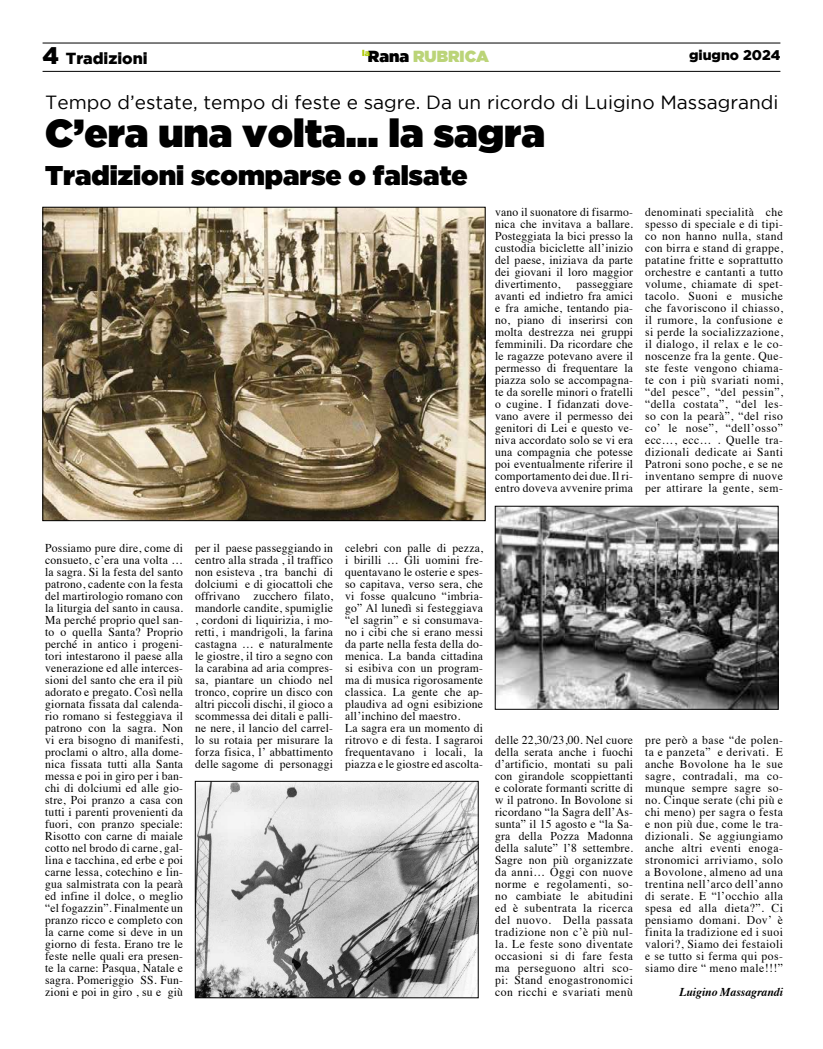
<style>
.page{position:relative;width:823px;height:1049px;background:#fff}
.page>*{position:absolute;margin:0;border:0;box-sizing:border-box;transform-origin:0 0}
.t1{font:39px "Gotham Ultra";color:#000}
.t2{font:27px "Gotham Ultra";color:#000}
.t3{font:19px "Gotham";color:#000}
.t4{font:16px "Gotham Ultra";color:#bbd478}
.t5{font:900 16px "Gotham";color:#000}
.t6{font:900 14px "Gotham";color:#000}
.t7{font:12px/12px "Times";letter-spacing:.02em;color:#000;text-align:justify}
.t8{font:italic 700 12px "Times";color:#000}
.s1{font-size:24px}
.s2{color:#000}
</style>
<div class="page">
<hr style="left:43px;top:71px;width:737px;height:1px;background:#000">
<hr style="left:43px;top:43px;width:737px;height:1px;background:#000">
<img style="left:45px;top:209px;width:438px;height:310px">
<div style="left:43px;top:207px;width:442px;height:314px;border:1px solid #000"></div>
<img style="left:497px;top:508px;width:278px;height:199px">
<div style="left:495px;top:506px;width:282px;height:203px;border:1px solid #000"></div>
<img style="left:197px;top:783px;width:279px;height:213px">
<div style="left:195px;top:781px;width:283px;height:217px;border:1px solid #000"></div>
<h3 class="t5" style="left:43px;top:49px;width:107px"><span class="s1">4</span> Tradizioni</h3>
<h3 class="t4" style="left:362px;top:47px;width:128px"><sup>la</sup><span class="s2">Rana</span> RUBRICA</h3>
<p class="t6" style="left:688px;top:47px;width:93px">giugno 2024</p>
<h3 class="t3" style="left:45px;top:92px;width:734px">Tempo d’estate, tempo di feste e sagre. Da un ricordo di Luigino Massagrandi</h3>
<h1 class="t1" style="left:45px;top:111px;width:501px">C’era una volta… la sagra</h1>
<h2 class="t2" style="left:45px;top:160px;width:424px">Tradizioni scomparse o falsate</h2>
<p class="t7" style="left:495px;top:205px;width:139px">vano il suonatore di fisarmo&shy;nica che invitava a ballare.<br>Posteggiata la bici presso la custodia biciclette all’inizio del paese, iniziava da parte dei giovani il loro maggior divertimento,</p>
<p class="t7" style="left:495px;top:277px;width:139px;text-indent:81px">passeggiare avanti ed indietro fra amici e fra amiche, tentando pia&shy;no, piano di inserirsi con molta destrezza nei gruppi femminili. Da ricordare che le ragazze potevano avere il permesso di frequentare la piazza solo se accompagna&shy;te da sorelle minori o fratelli o cugine. I fidanzati dove&shy;vano avere il permesso dei genitori di Lei e questo ve&shy;niva accordato solo se vi era una compagnia che potesse poi eventualmente riferire il comportamento dei due. Il ri&shy;entro doveva avvenire prima</p>
<p class="t7" style="left:644px;top:205px;width:139px">denominati specialità che spesso di speciale e di tipi&shy;co non hanno nulla, stand con birra e stand di grappe, patatine fritte e soprattutto orchestre e cantanti a tutto volume, chiamate di spet&shy;tacolo. Suoni e musiche che favoriscono il chiasso, il rumore, la confusione e si perde la socializzazione, il dialogo, il relax e le co&shy;noscenze fra la gente. Que&shy;ste feste vengono chiama&shy;te con i più svariati nomi, “del pesce”, “del pessin”, “della costata”, “del les&shy;so con la pearà”, “del riso co’ le nose”, “dell’osso” ecc…, ecc… . Quelle tra&shy;dizionali dedicate ai Santi Patroni sono poche, e se ne inventano sempre di nuove per attirare la gente, sem-</p>
<p class="t7" style="left:45px;top:541px;width:139px">Possiamo pure dire, come di consueto, c’era una volta … la sagra. Si la festa del santo patrono, cadente con la festa del martirologio romano con la liturgia del santo in causa.<br>Ma perché proprio quel san&shy;to o quella Santa? Proprio perché in antico i progeni&shy;tori intestarono il paese alla venerazione ed alle interces&shy;sioni del santo che era il più adorato e pregato. Così nella giornata fissata dal calenda&shy;rio romano si festeggiava il patrono con la sagra. Non vi era bisogno di manifesti, proclami o altro, alla dome&shy;nica fissata tutti alla Santa messa e poi in giro per i ban&shy;chi di dolciumi ed alle gio&shy;stre, Poi pranzo a casa con tutti i parenti provenienti da fuori, con pranzo speciale:<br>Risotto con carne di maiale cotto nel brodo di carne, gal&shy;lina e tacchina, ed erbe e poi carne lessa, cotechino e lin&shy;gua salmistrata con la pearà ed infine il dolce, o meglio “el fogazzin”. Finalmente un pranzo ricco e completo con la carne come si deve in un giorno di festa. Erano tre le feste nelle quali era presen&shy;te la carne: Pasqua, Natale e sagra. Pomeriggio SS. Fun&shy;zioni e poi in giro , su e giù</p>
<p class="t7" style="left:195px;top:541px;width:139px">per il paese passeggiando in centro alla strada , il traffico non esisteva , tra banchi di dolciumi e di giocattoli che offrivano zucchero filato, mandorle candite, spumiglie , cordoni di liquirizia, i mo&shy;retti, i mandrigoli, la farina castagna … e naturalmente le giostre, il tiro a segno con la carabina ad aria compres&shy;sa, piantare un chiodo nel tronco, coprire un disco con altri piccoli dischi, il gioco a scommessa dei ditali e palli&shy;ne nere, il lancio del carrel&shy;lo su rotaia per misurare la forza fisica, l’ abbattimento delle sagome di personaggi</p>
<p class="t7" style="left:345px;top:541px;width:139px;text-align:left">celebri con palle di pezza, i birilli … Gli uomini fre&shy;quentavano le osterie e spes&shy;so capitava, verso sera, che vi fosse qualcuno “imbria&shy;go” Al lunedì si festeggiava “el sagrin” e si consumava&shy;no i cibi che si erano messi da parte nella festa della do&shy;menica. La banda cittadina si esibiva con un program&shy;ma di musica rigorosamente classica. La gente che ap&shy;plaudiva ad ogni esibizione all’inchino del maestro.<br>La sagra era un momento di ritrovo e di festa. I sagraroi frequentavano i locali, la piazza e le giostre ed ascolta-</p>
<p class="t7" style="left:495px;top:733px;width:139px">delle 22,30/23,00. Nel cuore della serata anche i fuochi d’artificio, montati su pali con girandole scoppiettanti e colorate formanti scritte di w il patrono. In Bovolone si ricordano “la Sagra dell’As&shy;sunta” il 15 agosto e “la Sa&shy;gra della Pozza Madonna della salute” l’8 settembre.<br>Sagre non più organizzate da anni… Oggi con nuove norme e regolamenti, so&shy;no cambiate le abitudini ed è subentrata la ricerca del nuovo. Della passata tradizione non c’è più nul&shy;la. Le feste sono diventate occasioni si di fare festa ma perseguono altri sco&shy;pi: Stand enogastronomici con ricchi e svariati menù</p>
<p class="t7" style="left:644px;top:733px;width:139px">pre però a base “de polen&shy;ta e panzeta” e derivati. E anche Bovolone ha le sue sagre, contradali, ma co&shy;munque sempre sagre so&shy;no. Cinque serate (chi più e chi meno) per sagra o festa e non più due, come le tra&shy;dizionali. Se aggiungiamo anche altri eventi enoga&shy;stronomici arriviamo, solo a Bovolone, almeno ad una trentina nell’arco dell’anno di serate. E “l’occhio alla spesa ed alla dieta?”. Ci pensiamo domani. Dov’ è finita la tradizione ed i suoi valori?, Siamo dei festaioli e se tutto si ferma qui pos&shy;siamo dire “ meno male!!!”</p>
<p class="t8" style="left:679px;top:981px;width:105px">Luigino Massagrandi</p>
</div>
